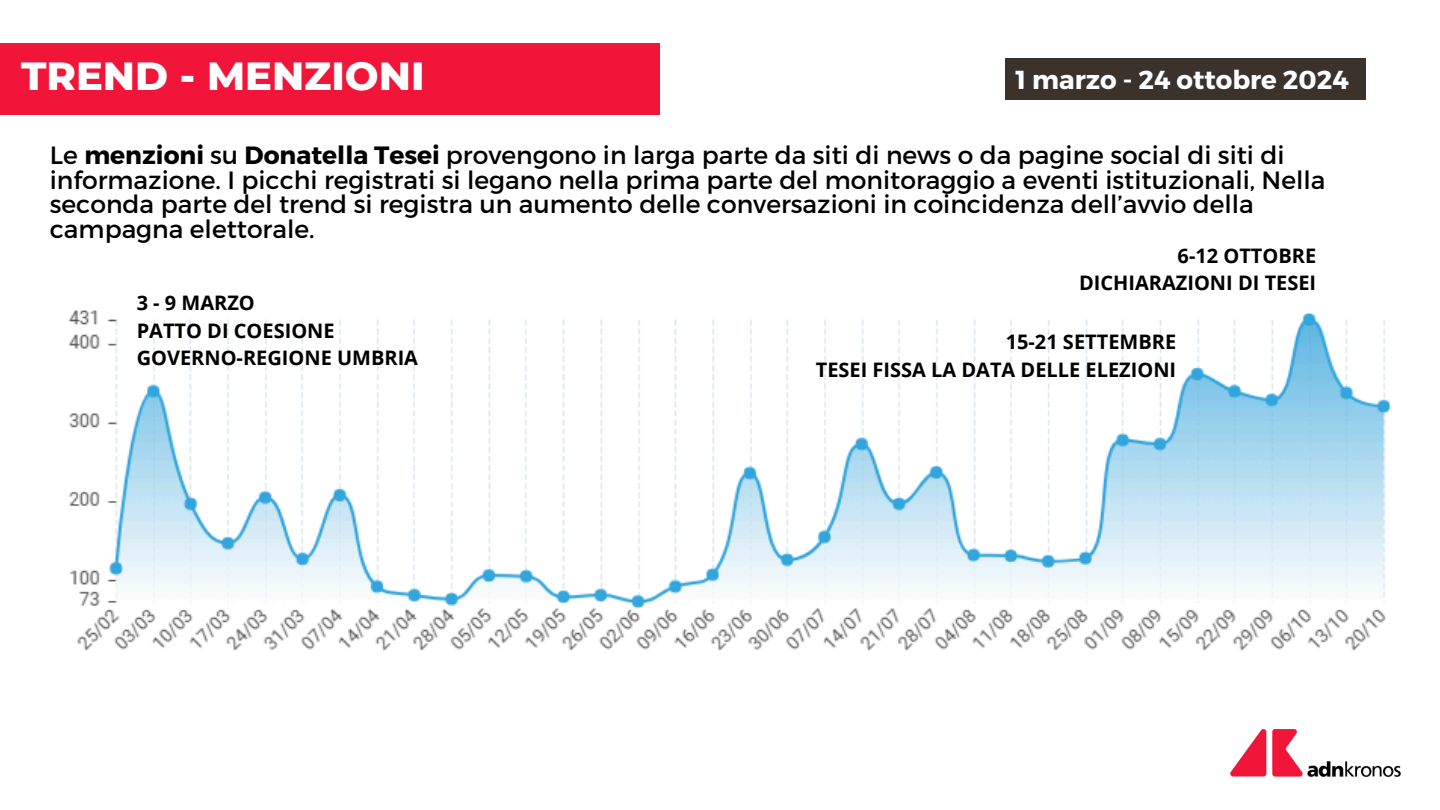
<style>
.page{position:relative;width:1440px;height:810px;background:#fff}
.page>*{position:absolute;margin:0;border:0;box-sizing:border-box;transform-origin:0 0}
.t1{font:800 40px "Montserrat";color:#fff}
.t2{font:700 26px "Montserrat";color:#fff}
.t3{font:25px/24.8px "Montserrat";color:#000}
.t4{font:700 20px "Open Sans";color:#000}
.s1{font-weight:700}
</style>
<div class="page">
<img style="left:1230px;top:729px;width:171px;height:49px">
<div style="left:0;top:43px;width:660px;height:71px;background:#f01539"></div>
<img style="left:68px;top:310px;width:1323px;height:341px">
<div style="left:1005px;top:58px;width:360px;height:42px;background:#3a322b"></div>
<h3 class="t1" style="left:21px;top:51px;width:405px">TREND - MENZIONI</h3>
<p class="t2" style="left:1015px;top:63px;width:335px">1 marzo - 24 ottobre 2024</p>
<p class="t3" style="left:50px;top:141px;width:1277px">Le <span class="s1">menzioni</span> su <span class="s1">Donatella Tesei</span> provengono in larga parte da siti di news o da pagine social di siti di informazione. I picchi registrati si legano nella prima parte del monitoraggio a eventi istituzionali, Nella seconda parte del trend si registra un aumento delle conversazioni in coincidenza dell’avvio della campagna elettorale.</p>
<p class="t4" style="left:137px;top:289px;width:120px">3 - 9 MARZO</p>
<p class="t4" style="left:137px;top:316px;width:200px">PATTO DI COESIONE</p>
<p class="t4" style="left:137px;top:344px;width:283px">GOVERNO-REGIONE UMBRIA</p>
<p class="t4" style="left:1178px;top:241px;width:140px">6-12 OTTOBRE</p>
<p class="t4" style="left:1079px;top:269px;width:239px">DICHIARAZIONI DI TESEI</p>
<p class="t4" style="left:1006px;top:328px;width:172px">15-21 SETTEMBRE</p>
<p class="t4" style="left:816px;top:356px;width:362px">TESEI FISSA LA DATA DELLE ELEZIONI</p>
</div>
